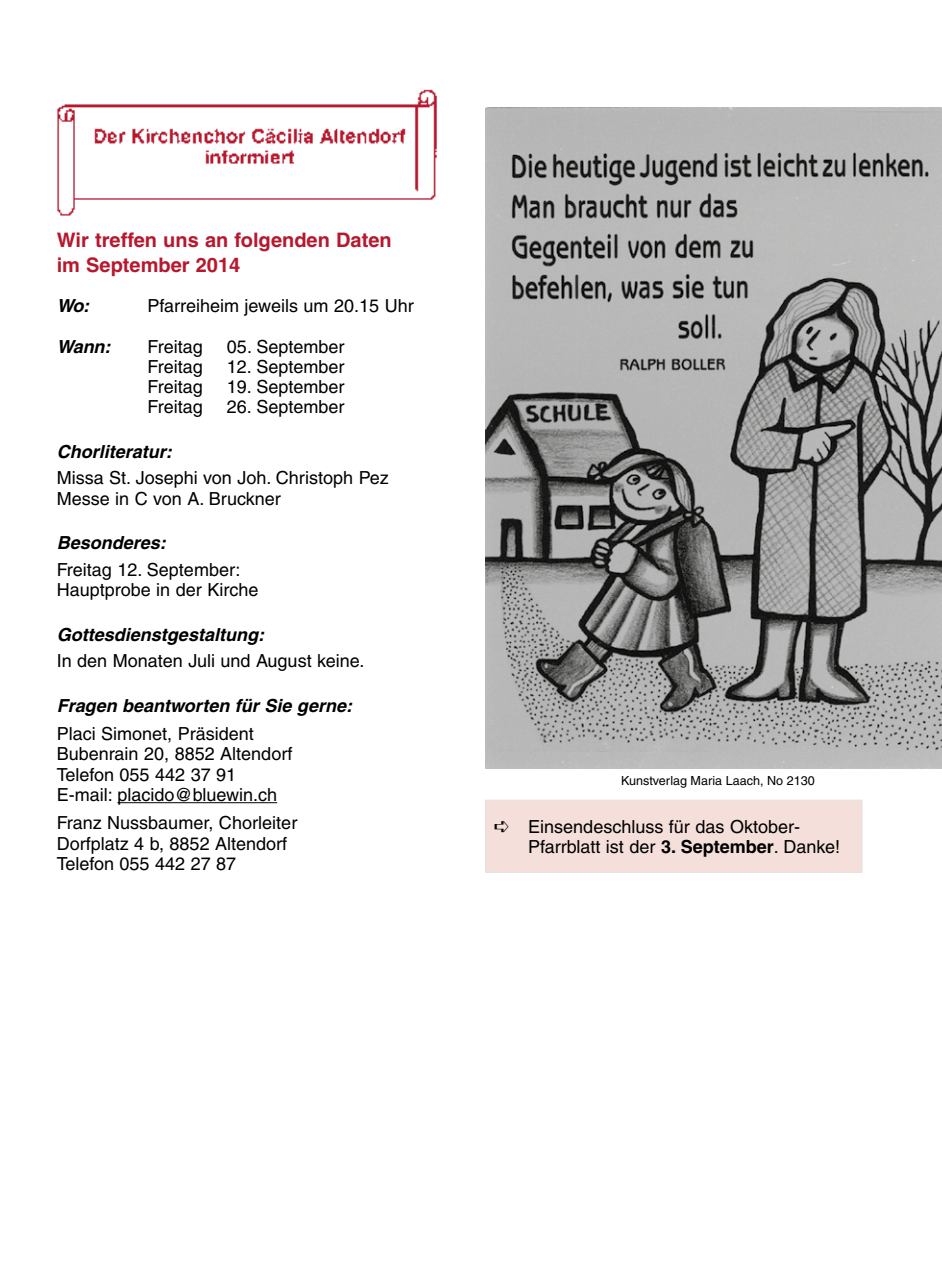
<style>
.page{position:relative;width:942px;height:1276px;background:#fff}
.page>*{position:absolute;margin:0;border:0;box-sizing:border-box;transform-origin:0 0}
.t1{font:700 20px/24.2px "Helvetica";color:#b7182e}
.t2{font:18px/20.2px "Helvetica";color:#000}
.t3{font:italic 700 18px "Helvetica";color:#000}
.t4{font:12.6px "Helvetica";color:#000}
.s1{font-weight:700}
</style>
<div class="page">
<hr style="left:117px;top:802px;width:160px;height:1px;background:#000">
<img style="left:57px;top:89px;width:380px;height:127px">
<div style="left:485px;top:800px;width:376px;height:72px;background:#f4dfda"></div>
<div style="left:485px;top:799px;width:377px;height:74px;border:1px solid #e3e3e3"></div>
<img style="left:485px;top:108px;width:456px;height:660px">
<p class="t1" style="left:57px;top:228px;width:336px">Wir treffen uns an folgenden Daten im September 2014</p>
<p class="t3" style="left:57px;top:295px;width:34px">Wo:</p>
<p class="t2" style="left:147px;top:296px;width:268px">Pfarreiheim jeweils um 20.15 Uhr</p>
<p class="t3" style="left:57px;top:335px;width:55px">Wann:</p>
<p class="t2" style="left:147px;top:336px;width:57px">Freitag</p>
<p class="t2" style="left:227px;top:336px;width:119px">05. September</p>
<p class="t2" style="left:147px;top:356px;width:57px">Freitag</p>
<p class="t2" style="left:227px;top:356px;width:119px">12. September</p>
<p class="t2" style="left:147px;top:377px;width:57px">Freitag</p>
<p class="t2" style="left:227px;top:377px;width:119px">19. September</p>
<p class="t2" style="left:147px;top:397px;width:57px">Freitag</p>
<p class="t2" style="left:227px;top:397px;width:119px">26. September</p>
<p class="t3" style="left:57px;top:440px;width:117px">Chorliteratur:</p>
<p class="t2" style="left:57px;top:468px;width:333px">Missa St. Josephi von Joh. Christoph Pez<br>Messe in C von A. Bruckner</p>
<p class="t3" style="left:57px;top:532px;width:111px">Besonderes:</p>
<p class="t2" style="left:57px;top:559px;width:203px">Freitag 12. September:<br>Hauptprobe in der Kirche</p>
<p class="t3" style="left:57px;top:623px;width:209px">Gottesdienstgestaltung:</p>
<p class="t2" style="left:57px;top:650px;width:309px">In den Monaten Juli und August keine.</p>
<p class="t3" style="left:57px;top:694px;width:297px">Fragen beantworten für Sie gerne:</p>
<p class="t2" style="left:57px;top:723px;width:237px">Placi Simonet, Präsident<br>Bubenrain 20, 8852 Altendorf<br>Telefon 055 442 37 91<br>E-mail: placido@bluewin.ch</p>
<p class="t2" style="left:57px;top:813px;width:242px">Franz Nussbaumer, Chorleiter<br>Dorfplatz 4 b, 8852 Altendorf<br>Telefon 055 442 27 87</p>
<p class="t2" style="left:528px;top:817px;width:313px;text-indent:-34px">➪ Einsendeschluss für das Oktober-<br>Pfarrblatt ist der <span class="s1">3. September</span>. Danke!</p>
<p class="t4" style="left:621px;top:773px;width:195px">Kunstverlag Maria Laach, No 2130</p>
</div>
